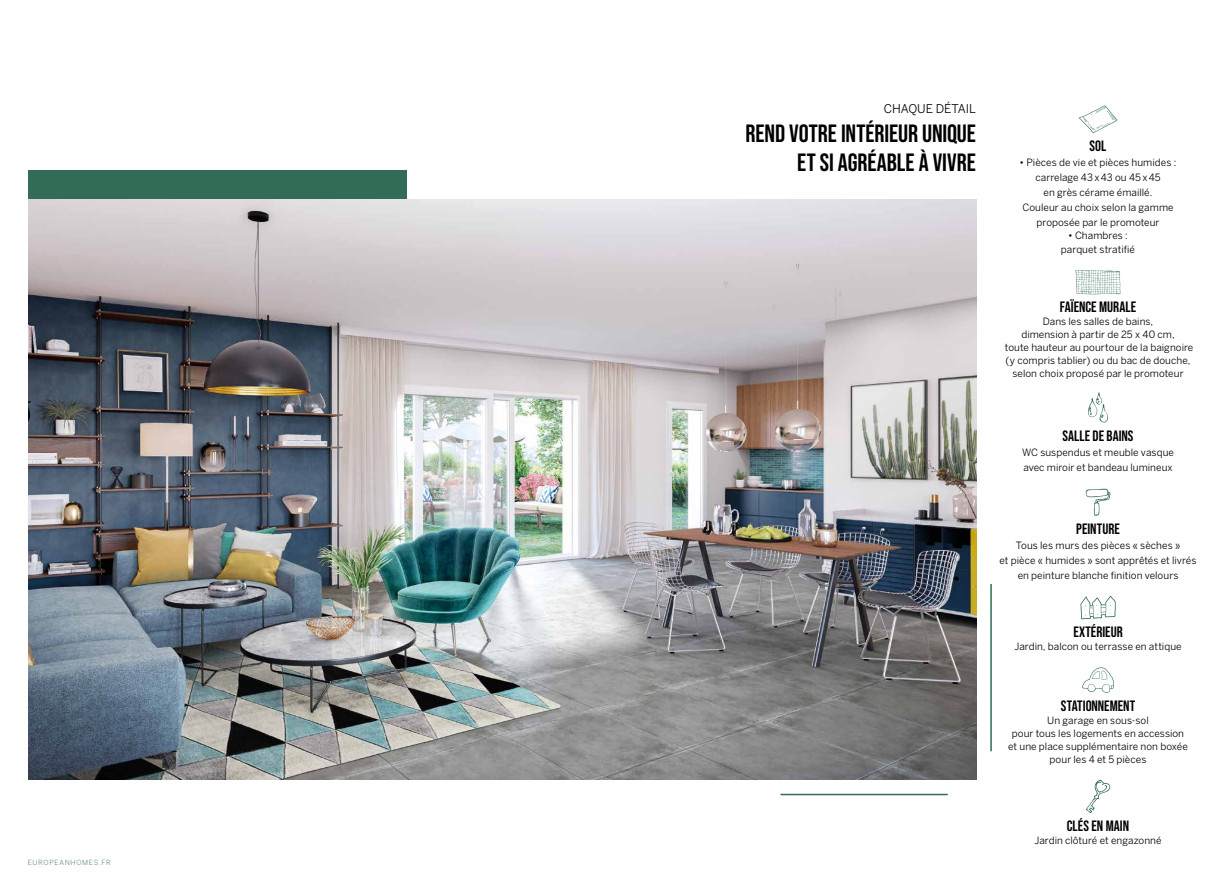
<style>
.page{position:relative;width:1219px;height:893px;background:#fff}
.page>*{position:absolute;margin:0;border:0;box-sizing:border-box;transform-origin:0 0}
.t1{font:25px/29px "Bebas Neue";letter-spacing:-.005em;color:#000;text-align:right}
.t2{font:15px "Bebas Neue";color:#000}
.t3{font:12px "Benton Sans";letter-spacing:-.01em;color:#000}
.t4{font:10px/15px "Benton Sans";letter-spacing:.005em;color:#000;text-align:center}
.t5{font:300 7px "Benton Sans";letter-spacing:.1em;color:#326c56}
</style>
<div class="page">
<div style="left:28px;top:171px;width:379px;height:36px;background:#326c56"></div>
<img style="left:28px;top:199px;width:948px;height:581px">
<hr style="left:990px;top:584px;width:2px;height:167px;background:#326c56">
<hr style="left:780px;top:794px;width:168px;height:1px;background:#326c56">
<svg style="left:1079px;top:105px;width:38px;height:28px"></svg>
<svg style="left:1076px;top:270px;width:44px;height:24px"></svg>
<svg style="left:1088px;top:393px;width:20px;height:29px"></svg>
<svg style="left:1085px;top:489px;width:25px;height:27px"></svg>
<svg style="left:1080px;top:596px;width:36px;height:23px"></svg>
<svg style="left:1082px;top:667px;width:32px;height:26px"></svg>
<svg style="left:1086px;top:780px;width:25px;height:33px"></svg>
<p class="t5" style="left:28px;top:858px;width:85px">EUROPEANHOMES.FR</p>
<p class="t3" style="left:884px;top:101px;width:94px">CHAQUE DÉTAIL</p>
<h1 class="t1" style="left:745px;top:118px;width:232px">REND VOTRE INTÉRIEUR UNIQUE<br>ET SI AGRÉABLE À VIVRE</h1>
<h2 class="t2" style="left:1090px;top:137px;width:18px">SOL</h2>
<p class="t4" style="left:1020px;top:155px;width:158px">• Pièces de vie et pièces humides : carrelage 43x43 ou 45x45<br>en grès cérame émaillé.<br>Couleur au choix selon la gamme proposée par le promoteur</p>
<p class="t4" style="left:1061px;top:228px;width:76px;line-height:14px">• Chambres : parquet stratifié</p>
<h2 class="t2" style="left:1060px;top:299px;width:78px">FAÏENCE MURALE</h2>
<p class="t4" style="left:1005px;top:315px;width:190px;line-height:13px">Dans les salles de bains,<br>dimension à partir de 25 x 40 cm,<br>toute hauteur au pourtour de la baignoire (y compris tablier) ou du bac de douche, selon choix proposé par le promoteur</p>
<h2 class="t2" style="left:1062px;top:427px;width:73px">SALLE DE BAINS</h2>
<p class="t4" style="left:1022px;top:444px;width:153px;text-align:left">WC suspendus et meuble vasque avec miroir et bandeau lumineux</p>
<h2 class="t2" style="left:1076px;top:520px;width:45px">PEINTURE</h2>
<p class="t4" style="left:999px;top:537px;width:198px">Tous les murs des pièces « sèches »<br>et pièce « humides » sont apprêtés et livrés en peinture blanche finition velours</p>
<h2 class="t2" style="left:1073px;top:624px;width:51px">EXTÉRIEUR</h2>
<p class="t4" style="left:1014px;top:639px;width:169px">Jardin, balcon ou terrasse en attique</p>
<h2 class="t2" style="left:1061px;top:697px;width:76px">STATIONNEMENT</h2>
<p class="t4" style="left:1008px;top:714px;width:181px;line-height:13px">Un garage en sous-sol<br>pour tous les logements en accession et une place supplémentaire non boxée pour les 4 et 5 pièces</p>
<h2 class="t2" style="left:1067px;top:817px;width:64px">CLÉS EN MAIN</h2>
<p class="t4" style="left:1034px;top:833px;width:129px">Jardin clôturé et engazonné</p>
</div>
